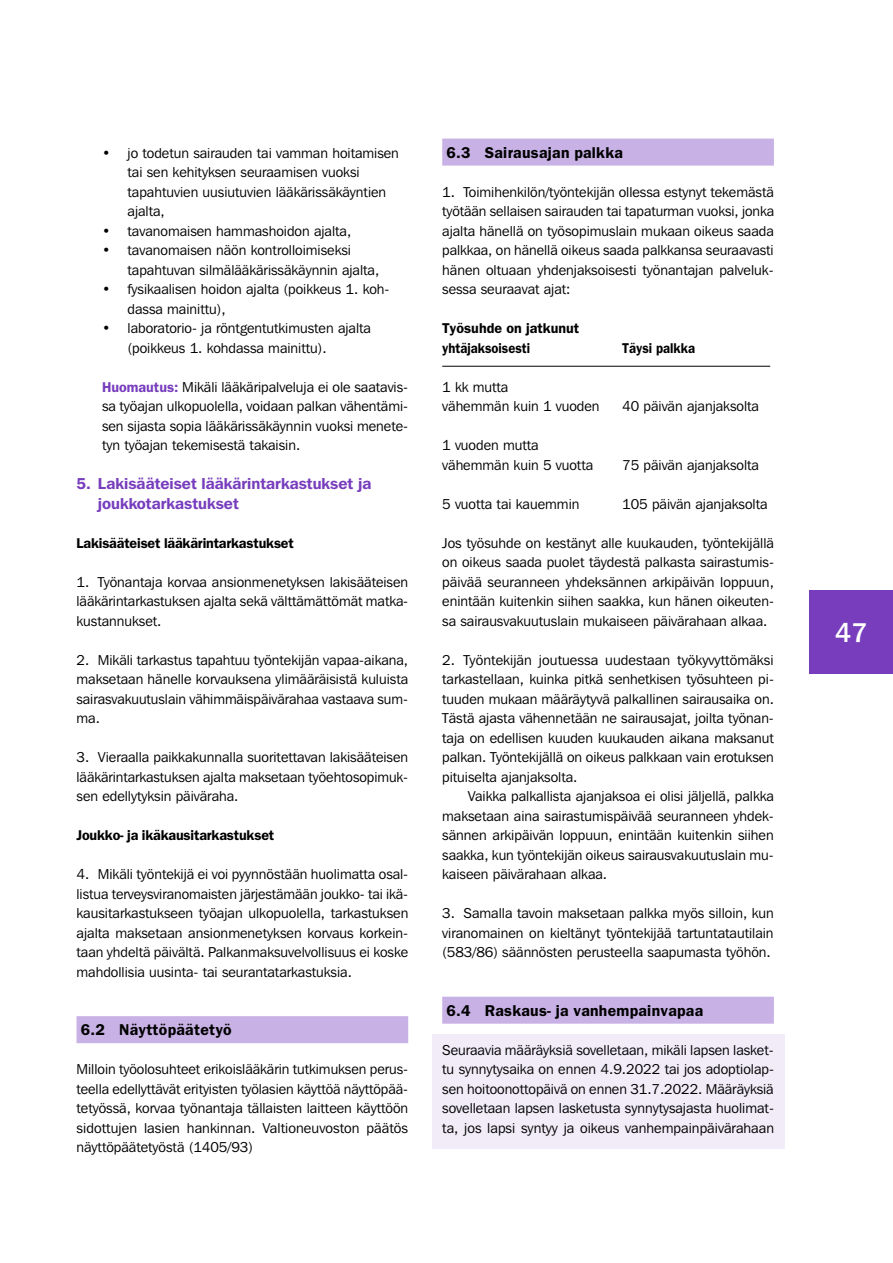
<style>
.page{position:relative;width:893px;height:1263px;background:#fff}
.page>*{position:absolute;margin:0;border:0;box-sizing:border-box;transform-origin:0 0}
.t1{font:500 27px "Franklin Gothic IT Cby BT";color:#fff}
.t2{font:600 15.75px "Franklin Gothic";letter-spacing:.02em;color:#000}
.t3{font:600 15.75px/19.5px "Franklin Gothic IT Cby BT";color:#773dbd}
.t4{font:14.25px/19.5px "Franklin Gothic IT Cby BT";color:#000;text-align:justify}
.t5{font:600 14.25px/19.5px "Franklin Gothic";letter-spacing:-.01em;color:#000}
.t6{font:600 14.25px "Franklin Gothic";letter-spacing:-.01em;color:#000;scale:.91 1}
.s1{font-family:"Franklin Gothic";font-weight:600;color:#773dbd}
</style>
<div class="page">
<div style="left:809px;top:590px;width:84px;height:83px;background:#773dbd"></div>
<div style="left:432px;top:1034px;width:352px;height:114px;background:#f1ecf8"></div>
<div style="left:442px;top:139px;width:332px;height:27px;background:#c8b1e5"></div>
<hr style="left:442px;top:366px;width:328px;height:1px;background:#000">
<div style="left:442px;top:997px;width:332px;height:27px;background:#c8b1e5"></div>
<div style="left:77px;top:1016px;width:331px;height:27px;background:#c8b1e5"></div>
<p class="t4" style="left:128px;top:143px;width:273px;text-align:left;text-indent:-26px">• jo todetun sairauden tai vamman hoitamisen tai sen kehityksen seuraamisen vuoksi tapahtuvien uusiutuvien lääkärissäkäyntien ajalta,</p>
<p class="t4" style="left:102px;top:221px;width:251px">• tavanomaisen hammashoidon ajalta,</p>
<p class="t4" style="left:128px;top:240px;width:253px;text-indent:-26px">• tavanomaisen näön kontrolloimiseksi tapahtuvan silmälääkärissäkäynnin ajalta,</p>
<p class="t4" style="left:128px;top:279px;width:262px;text-indent:-26px">• fysikaalisen hoidon ajalta (poikkeus 1. koh&shy;dassa mainittu),</p>
<p class="t4" style="left:128px;top:318px;width:245px;text-indent:-26px">• laboratorio- ja röntgentutkimusten ajalta (poikkeus 1. kohdassa mainittu).</p>
<p class="t4" style="left:102px;top:377px;width:308px"><span class="s1">Huomautus:</span> Mikäli lääkäripalveluja ei ole saatavis&shy;sa työajan ulkopuolella, voidaan palkan vähentämi&shy;sen sijasta sopia lääkärissäkäynnin vuoksi menete&shy;tyn työajan tekemisestä takaisin.</p>
<p class="t3" style="left:98px;top:474px;width:275px;text-indent:-21px">5. Lakisääteiset lääkärintarkastukset ja joukkotarkastukset</p>
<p class="t5" style="left:77px;top:533px;width:219px">Lakisääteiset lääkärintarkastukset</p>
<p class="t4" style="left:77px;top:572px;width:333px">1. Työnantaja korvaa ansionmenetyksen lakisääteisen lääkärintarkastuksen ajalta sekä välttämättömät matka&shy;kustannukset.</p>
<p class="t4" style="left:77px;top:650px;width:333px">2. Mikäli tarkastus tapahtuu työntekijän vapaa-aikana, maksetaan hänelle korvauksena ylimääräisistä kuluista sairasvakuutuslain vähimmäispäivärahaa vastaava sum&shy;ma.</p>
<p class="t4" style="left:77px;top:747px;width:333px">3. Vieraalla paikkakunnalla suoritettavan lakisääteisen lääkärintarkastuksen ajalta maksetaan työehtosopimuk&shy;sen edellytyksin päiväraha.</p>
<p class="t5" style="left:77px;top:826px;width:199px">Joukko- ja ikäkausitarkastukset</p>
<p class="t4" style="left:77px;top:864px;width:333px">4. Mikäli työntekijä ei voi pyynnöstään huolimatta osal&shy;listua terveysviranomaisten järjestämään joukko- tai ikä&shy;kausitarkastukseen työajan ulkopuolella, tarkastuksen ajalta maksetaan ansionmenetyksen korvaus korkein&shy;taan yhdeltä päivältä. Palkanmaksuvelvollisuus ei koske mahdollisia uusinta- tai seurantatarkastuksia.</p>
<p class="t2" style="left:81px;top:1020px;width:152px">6.2 Näyttöpäätetyö</p>
<p class="t4" style="left:77px;top:1059px;width:333px">Milloin työolosuhteet erikoislääkärin tutkimuksen perus&shy;teella edellyttävät erityisten työlasien käyttöä näyttöpää&shy;tetyössä, korvaa työnantaja tällaisten laitteen käyttöön sidottujen lasien hankinnan. Valtioneuvoston päätös näyttöpäätetyöstä (1405/93)</p>
<p class="t2" style="left:446px;top:143px;width:178px">6.3 Sairausajan palkka</p>
<p class="t4" style="left:442px;top:182px;width:333px">1. Toimihenkilön/työntekijän ollessa estynyt tekemästä työtään sellaisen sairauden tai tapaturman vuoksi, jonka ajalta hänellä on työsopimuslain mukaan oikeus saada palkkaa, on hänellä oikeus saada palkkansa seuraavasti hänen oltuaan yhdenjaksoisesti työnantajan palveluk&shy;sessa seuraavat ajat:</p>
<p class="t5" style="left:442px;top:319px;width:139px">Työsuhde on jatkunut yhtäjaksoisesti</p>
<p class="t6" style="left:622px;top:339px;width:82px">Täysi palkka</p>
<p class="t4" style="left:442px;top:377px;width:159px">1 kk mutta<br>vähemmän kuin 1 vuoden</p>
<p class="t4" style="left:442px;top:435px;width:152px">1 vuoden mutta vähemmän kuin 5 vuotta</p>
<p class="t4" style="left:622px;top:396px;width:138px">40 päivän ajanjaksolta</p>
<p class="t4" style="left:622px;top:455px;width:138px">75 päivän ajanjaksolta</p>
<p class="t4" style="left:442px;top:494px;width:139px">5 vuotta tai kauemmin</p>
<p class="t4" style="left:622px;top:494px;width:147px">105 päivän ajanjaksolta</p>
<p class="t4" style="left:442px;top:533px;width:333px">Jos työsuhde on kestänyt alle kuukauden, työntekijällä on oikeus saada puolet täydestä palkasta sairastumis&shy;päivää seuranneen yhdeksännen arkipäivän loppuun, enintään kuitenkin siihen saakka, kun hänen oikeuten&shy;sa sairausvakuutuslain mukaiseen päivärahaan alkaa.</p>
<p class="t4" style="left:442px;top:650px;width:333px">2. Työntekijän joutuessa uudestaan työkyvyttömäksi tarkastellaan, kuinka pitkä senhetkisen työsuhteen pi&shy;tuuden mukaan määräytyvä palkallinen sairausaika on.<br>Tästä ajasta vähennetään ne sairausajat, joilta työnan&shy;taja on edellisen kuuden kuukauden aikana maksanut palkan. Työntekijällä on oikeus palkkaan vain erotuksen pituiselta ajanjaksolta.</p>
<p class="t4" style="left:442px;top:786px;width:333px;text-indent:26px">Vaikka palkallista ajanjaksoa ei olisi jäljellä, palkka maksetaan aina sairastumispäivää seuranneen yhdek&shy;sännen arkipäivän loppuun, enintään kuitenkin siihen saakka, kun työntekijän oikeus sairausvakuutuslain mu&shy;kaiseen päivärahaan alkaa.</p>
<p class="t4" style="left:442px;top:903px;width:333px">3. Samalla tavoin maksetaan palkka myös silloin, kun viranomainen on kieltänyt työntekijää tartuntatautilain (583/86) säännösten perusteella saapumasta työhön.</p>
<p class="t2" style="left:446px;top:1001px;width:258px">6.4 Raskaus- ja vanhempainvapaa</p>
<p class="t4" style="left:442px;top:1040px;width:333px">Seuraavia määräyksiä sovelletaan, mikäli lapsen lasket&shy;tu synnytysaika on ennen 4.9.2022 tai jos adoptiolap&shy;sen hoitoonottopäivä on ennen 31.7.2022. Määräyksiä sovelletaan lapsen lasketusta synnytysajasta huolimat&shy;ta, jos lapsi syntyy ja oikeus vanhempainpäivärahaan</p>
<h1 class="t1" style="left:835px;top:616px;width:34px">47</h1>
</div>
